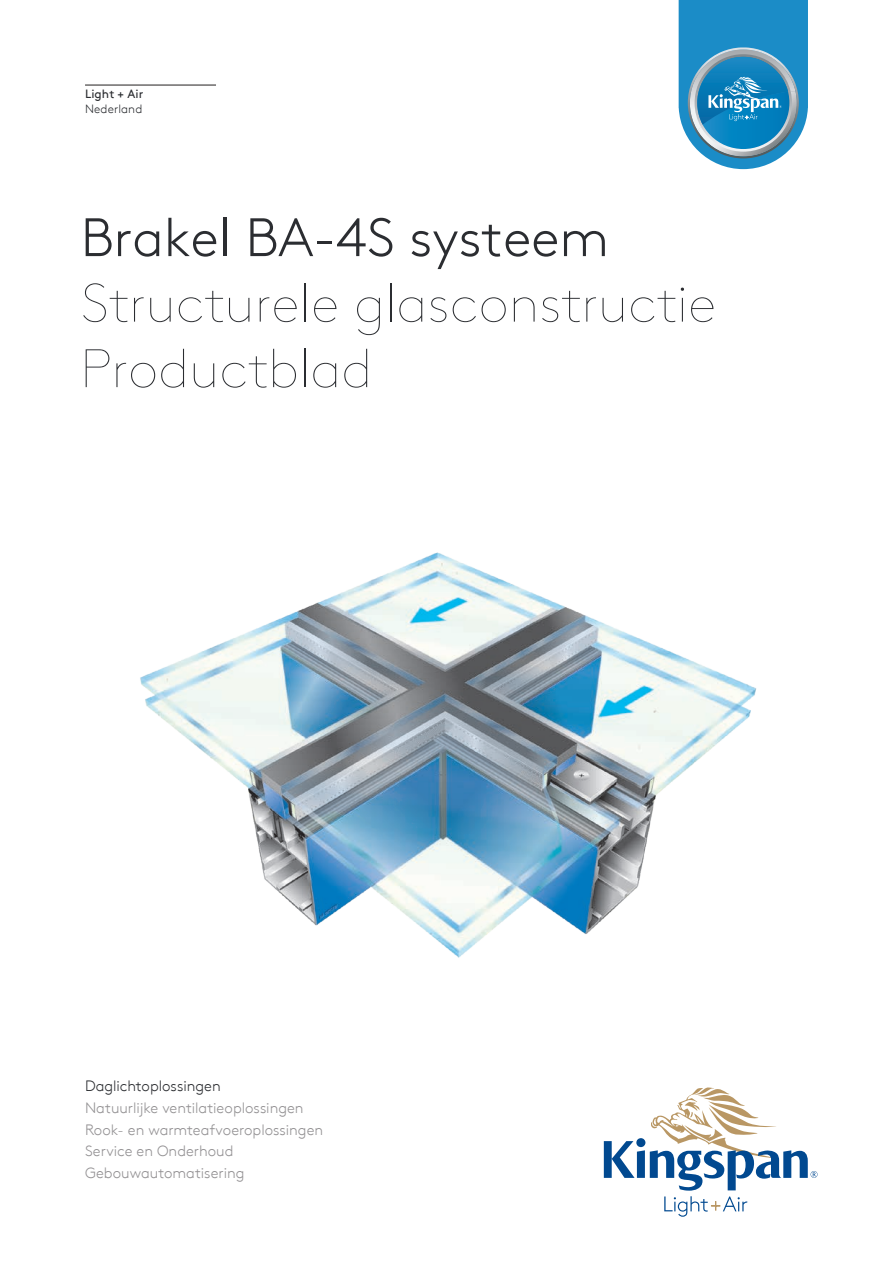
<style>
.page{position:relative;width:893px;height:1263px;background:#fff}
.page>*{position:absolute;margin:0;border:0;box-sizing:border-box;transform-origin:0 0}
.t1{font:100 54px/65.6px "Kingspan Brown TT";color:#2b2d31}
.t2{font:300 54px "Kingspan Brown TT";color:#2b2d31}
.t3{font:300 15px/21.8px "Kingspan Brown TT";color:#939193}
.t4{font:300 15px "Kingspan Brown TT";color:#2b2d31}
.t5{font:12px "Kingspan Brown TT";letter-spacing:.005em;color:#2b2d31}
.t6{font:300 12px "Kingspan Brown TT";letter-spacing:.01em;color:#2b2d31}
</style>
<div class="page">
<img style="left:140px;top:552px;width:617px;height:406px">
<hr style="left:85px;top:85px;width:131px;height:1px;background:#231f20">
<svg style="left:679px;top:0;width:129px;height:169px;background:#429ac7"></svg>
<svg style="left:604px;top:1087px;width:213px;height:130px"></svg>
<p class="t5" style="left:85px;top:85px;width:60px">Light + Air</p>
<p class="t6" style="left:85px;top:100px;width:59px">Nederland</p>
<h1 class="t2" style="left:81px;top:198px;width:530px">Brakel BA-4S systeem</h1>
<h1 class="t1" style="left:81px;top:267px;width:637px">Structurele glasconstructie<br>Productblad</h1>
<p class="t4" style="left:85px;top:1075px;width:137px">Daglichtoplossingen</p>
<p class="t3" style="left:85px;top:1096px;width:240px">Natuurlijke ventilatieoplossingen<br>Rook- en warmteafvoeroplossingen<br>Service en Onderhoud<br>Gebouwautomatisering</p>
</div>
